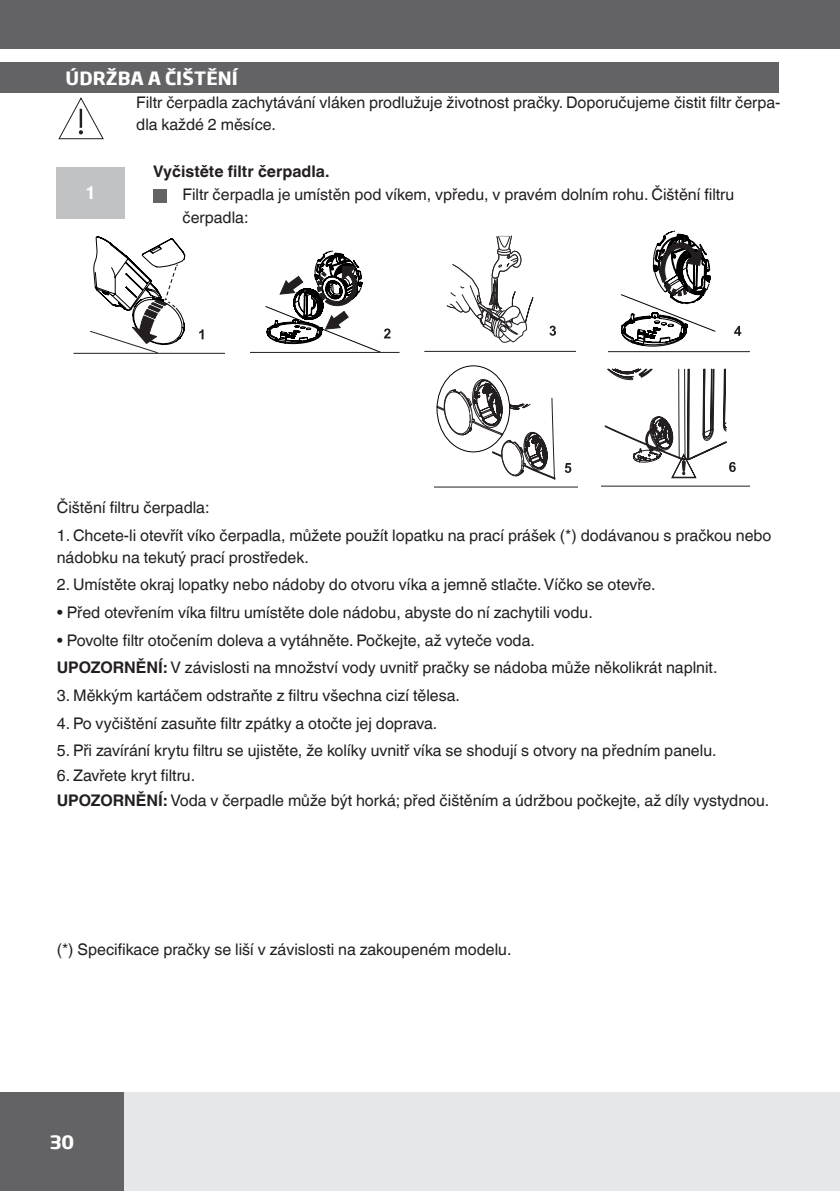
<style>
.page{position:relative;width:840px;height:1191px;background:#fff}
.page>*{position:absolute;margin:0;border:0;box-sizing:border-box;transform-origin:0 0}
.BODY-PODSTAWOWE_szanowny-kliencie{font:700 18px "Soho Gothic Pro";letter-spacing:.005em;color:#fff}
.t1{font:700 18px "Helvetica World";color:#fff}
.BODY-PODSTAWOWE_punkty{font:16px/22px "Helvetica World";color:#231f20}
.BODY-PODSTAWOWE_szanowny-kliencie-2{font:16px/22px "Helvetica World";color:#231f20}
.BODY-PODSTAWOWE_szanowny-kliencie-3{font:700 16px "Helvetica World";color:#231f20}
.s1{font-weight:700}
</style>
<div class="page">
<div style="left:0;top:62px;width:777px;height:31px;background:#636366"></div>
<div style="left:0;top:0;width:839px;height:49px;background:#636366"></div>
<div style="left:57px;top:167px;width:68px;height:51px;background:#c1c2c4"></div>
<div style="left:153px;top:189px;width:14px;height:14px;background:#636366"></div>
<svg style="left:58px;top:97px;width:46px;height:42px"></svg>
<svg style="left:73px;top:236px;width:152px;height:118px"></svg>
<svg style="left:250px;top:250px;width:150px;height:103px"></svg>
<svg style="left:424px;top:235px;width:152px;height:253px"></svg>
<svg style="left:601px;top:230px;width:149px;height:257px"></svg>
<div style="left:0;top:1092px;width:839px;height:99px;background:#e6e7e9"></div>
<div style="left:0;top:1092px;width:124px;height:99px;background:#636366"></div>
<p class="BODY-PODSTAWOWE_szanowny-kliencie" style="left:66px;top:64px;width:174px">ÚDRŽBA A ČIŠTĚNÍ</p>
<p class="BODY-PODSTAWOWE_szanowny-kliencie-2" style="left:136px;top:91px;width:645px">Filtr čerpadla zachytávání vláken prodlužuje životnost pračky. Doporučujeme čistit filtr čerpa&shy;dla každé 2 měsíce.</p>
<p class="t1" style="left:86px;top:182px;width:12px">1</p>
<p class="BODY-PODSTAWOWE_szanowny-kliencie-3" style="left:153px;top:162px;width:178px">Vyčistěte filtr čerpadla.</p>
<p class="BODY-PODSTAWOWE_punkty" style="left:182px;top:184px;width:553px">Filtr čerpadla je umístěn pod víkem, vpředu, v pravém dolním rohu. Čištění filtru čerpadla:</p>
<p class="BODY-PODSTAWOWE_punkty" style="left:57px;top:496px;width:154px">Čištění filtru čerpadla:</p>
<p class="BODY-PODSTAWOWE_punkty" style="left:57px;top:524px;width:716px">1. Chcete-li otevřít víko čerpadla, můžete použít lopatku na prací prášek (*) dodávanou s pračkou nebo nádobku na tekutý prací prostředek.</p>
<p class="BODY-PODSTAWOWE_punkty" style="left:57px;top:573px;width:600px">2. Umístěte okraj lopatky nebo nádoby do otvoru víka a jemně stlačte. Víčko se otevře.</p>
<p class="BODY-PODSTAWOWE_punkty" style="left:57px;top:601px;width:537px">• Před otevřením víka filtru umístěte dole nádobu, abyste do ní zachytili vodu.</p>
<p class="BODY-PODSTAWOWE_punkty" style="left:57px;top:629px;width:479px">• Povolte filtr otočením doleva a vytáhněte. Počkejte, až vyteče voda.</p>
<p class="BODY-PODSTAWOWE_punkty" style="left:57px;top:657px;width:662px"><span class="s1">UPOZORNĚNÍ:</span> V závislosti na množství vody uvnitř pračky se nádoba může několikrát naplnit.</p>
<p class="BODY-PODSTAWOWE_punkty" style="left:57px;top:684px;width:404px">3. Měkkým kartáčem odstraňte z filtru všechna cizí tělesa.</p>
<p class="BODY-PODSTAWOWE_punkty" style="left:57px;top:712px;width:382px">4. Po vyčištění zasuňte filtr zpátky a otočte jej doprava.</p>
<p class="BODY-PODSTAWOWE_punkty" style="left:57px;top:740px;width:661px">5. Při zavírání krytu filtru se ujistěte, že kolíky uvnitř víka se shodují s otvory na předním panelu.</p>
<p class="BODY-PODSTAWOWE_punkty" style="left:57px;top:764px;width:140px">6. Zavřete kryt filtru.</p>
<p class="BODY-PODSTAWOWE_punkty" style="left:57px;top:789px;width:713px"><span class="s1">UPOZORNĚNÍ:</span> Voda v čerpadle může být horká; před čištěním a údržbou počkejte, až díly vystydnou.</p>
<p class="BODY-PODSTAWOWE_punkty" style="left:57px;top:938px;width:456px">(*) Specifikace pračky se liší v závislosti na zakoupeném modelu.</p>
<p class="BODY-PODSTAWOWE_szanowny-kliencie" style="left:50px;top:1127px;width:26px">30</p>
</div>
